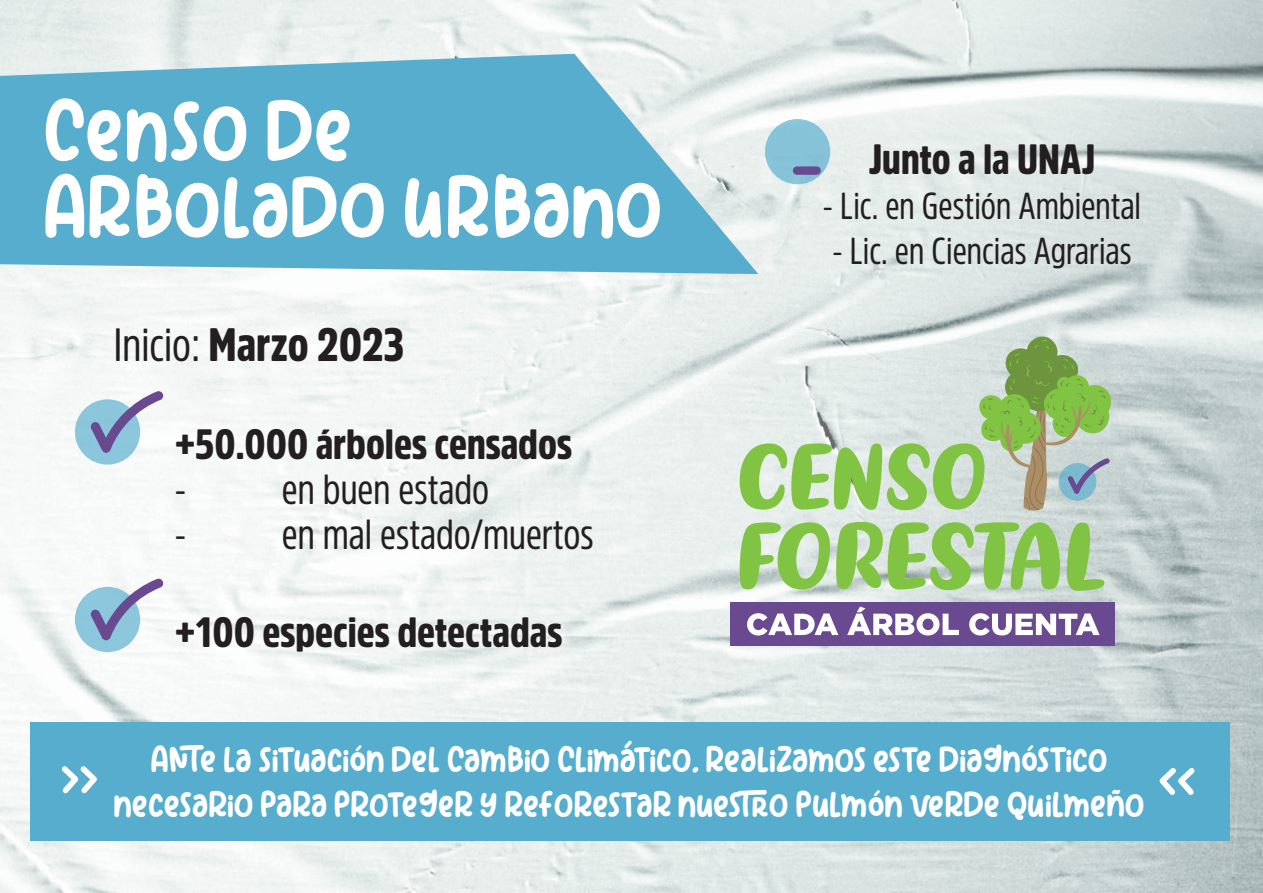
<style>
.page{position:relative;width:1263px;height:893px;background:#fff}
.page>*{position:absolute;margin:0;border:0;box-sizing:border-box;transform-origin:0 0}
.t1{font:90px/76.5px "Sweet Cupcake Demo";color:#fff}
.t2{font:67.5px "Sweet Cupcake Demo";color:#69498f}
.t3{font:900 46.5px "Amsi Pro Cond";color:#231f20}
.t4{font:900 42px "Amsi Pro Cond";color:#231f20}
.t5{font:42px "Amsi Pro Cond";color:#231f20}
.t6{font:37.5px/45px "Sweet Cupcake Demo";color:#fff;text-align:center}
.t7{font:37.5px "Amsi Pro Cond";color:#231f20}
.s1{font-weight:400}
</style>
<div class="page">
<img style="left:0;top:0;width:1263px;height:893px">
<div style="left:30px;top:722px;width:1200px;height:119px;background:#56adce"></div>
<svg style="left:740px;top:522px;width:90px;height:67px;background:#a8d186"></svg>
<svg style="left:836px;top:522px;width:224px;height:68px;background:#a1cd7f"></svg>
<svg style="left:1067px;top:522px;width:37px;height:69px;background:#a1ca83"></svg>
<div style="left:730px;top:602px;width:385px;height:44px;background:#69498f"></div>
<svg style="left:747px;top:613px;width:91px;height:22px"></svg>
<svg style="left:847px;top:606px;width:112px;height:29px"></svg>
<svg style="left:969px;top:613px;width:130px;height:22px"></svg>
<svg style="left:740px;top:335px;width:372px;height:176px;background:#bed5b2"></svg>
<svg style="left:0;top:54px;width:758px;height:220px;background:#70b8d3"></svg>
<div style="left:765px;top:119px;width:65px;height:65px;background:#87c3d8;border-radius:50%"></div>
<div style="left:75px;top:587px;width:65px;height:65px;background:#8cc6dc;border-radius:50%"></div>
<svg style="left:90px;top:578px;width:74px;height:62px"></svg>
<div style="left:75px;top:399px;width:65px;height:66px;background:#8bc6dc;border-radius:50%"></div>
<svg style="left:90px;top:391px;width:74px;height:62px"></svg>
<svg style="left:62px;top:766px;width:35px;height:27px"></svg>
<svg style="left:1159px;top:768px;width:35px;height:27px"></svg>
<h1 class="t1" style="left:45px;top:92px;width:621px">Censo de<br>Arbolado Urbano</h1>
<p class="t3" style="left:113px;top:313px;width:293px"><span class="s1">Inicio:</span> Marzo 2023</p>
<p class="t4" style="left:175px;top:415px;width:399px">+50.000 árboles censados</p>
<p class="t5" style="left:175px;top:460px;width:316px">- en buen estado</p>
<p class="t5" style="left:175px;top:505px;width:420px">- en mal estado/muertos</p>
<p class="t4" style="left:175px;top:603px;width:389px">+100 especies detectadas</p>
<p class="t4" style="left:869px;top:130px;width:228px">Junto a la UNAJ</p>
<p class="t7" style="left:823px;top:180px;width:320px">- Lic. en Gestión Ambiental</p>
<p class="t7" style="left:832px;top:225px;width:301px">- Lic. en Ciencias Agrarias</p>
<h2 class="t2" style="left:791px;top:133px;width:36px">-</h2>
<p class="t6" style="left:114px;top:737px;width:1033px">Ante la situación del Cambio Climático, realizamos este diagnóstico necesario para proteger y reforestar nuestro pulmón verde quilmeño</p>
</div>
